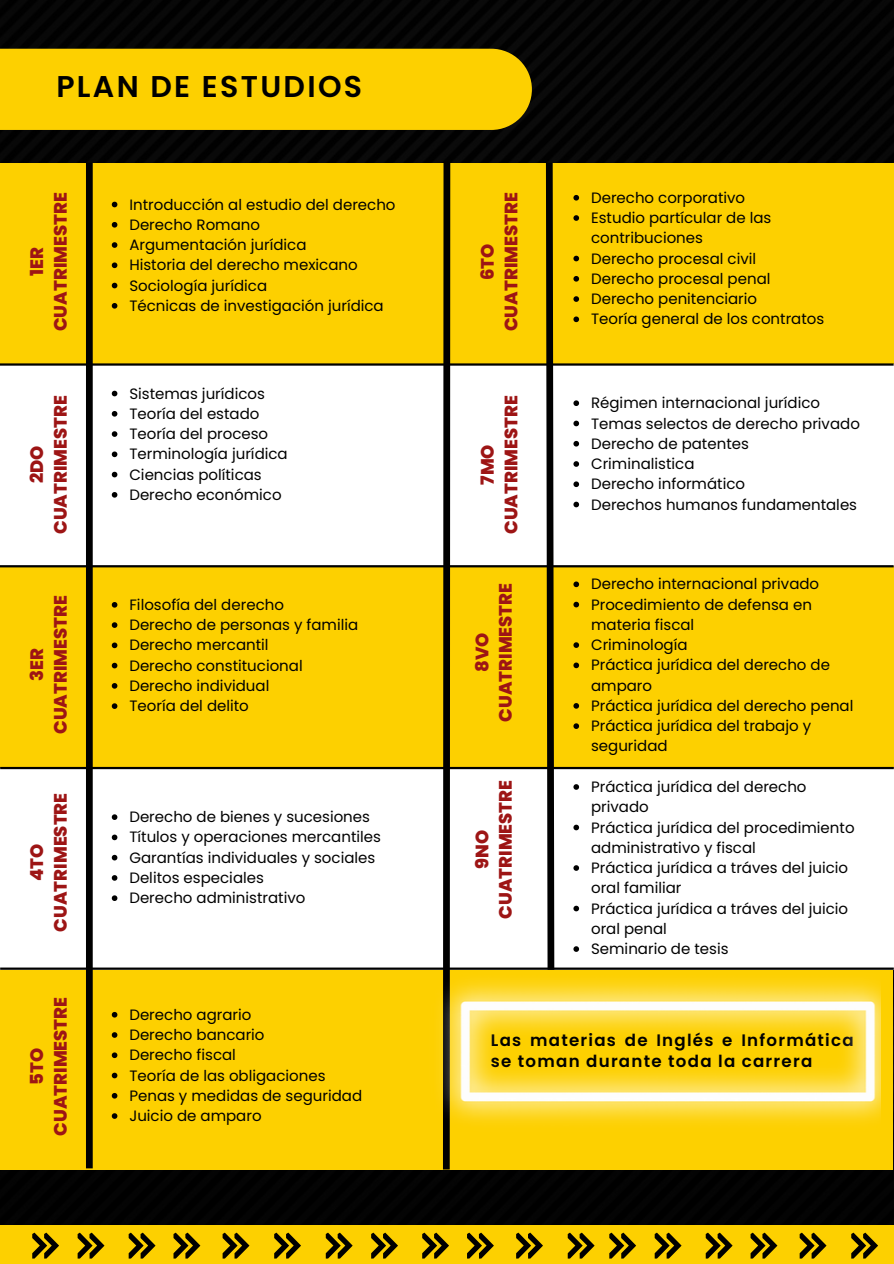
<style>
.page{position:relative;width:894px;height:1264px;background:#fff}
.page>*{position:absolute;margin:0;border:0;box-sizing:border-box;transform-origin:0 0}
.t1{font:600 30px "Poppins";letter-spacing:.075em;color:#000}
.t2{font:800 18px/23.7px "Poppins";color:#9d1515;text-align:center}
.t3{font:600 16.65px/20.2px "Poppins";letter-spacing:.075em;color:#000}
.t4{font:15px/20.2px "Poppins";color:#000}
</style>
<div class="page">
<div style="left:0;top:0;width:893px;height:1263px;background:#000"></div>
<div style="left:0;top:49px;width:531px;height:81px;background:#fdd000"></div>
<div style="left:0;top:1225px;width:893px;height:38px;background:#fdd000"></div>
<svg style="left:32px;top:1232px;width:27px;height:26px"></svg>
<svg style="left:326px;top:1232px;width:26px;height:26px"></svg>
<svg style="left:609px;top:1232px;width:27px;height:26px"></svg>
<svg style="left:78px;top:1232px;width:26px;height:26px"></svg>
<svg style="left:371px;top:1232px;width:27px;height:26px"></svg>
<svg style="left:654px;top:1232px;width:27px;height:26px"></svg>
<svg style="left:129px;top:1232px;width:26px;height:26px"></svg>
<svg style="left:422px;top:1232px;width:27px;height:26px"></svg>
<svg style="left:705px;top:1232px;width:27px;height:26px"></svg>
<svg style="left:173px;top:1232px;width:27px;height:26px"></svg>
<svg style="left:467px;top:1232px;width:26px;height:26px"></svg>
<svg style="left:750px;top:1232px;width:27px;height:26px"></svg>
<svg style="left:222px;top:1232px;width:27px;height:26px"></svg>
<svg style="left:516px;top:1232px;width:27px;height:26px"></svg>
<svg style="left:799px;top:1232px;width:27px;height:26px"></svg>
<svg style="left:274px;top:1232px;width:27px;height:26px"></svg>
<svg style="left:567px;top:1232px;width:27px;height:26px"></svg>
<svg style="left:851px;top:1232px;width:26px;height:26px"></svg>
<div style="left:0;top:163px;width:893px;height:201px;background:#fdd000"></div>
<div style="left:0;top:364px;width:893px;height:202px;background:#fff"></div>
<div style="left:0;top:566px;width:893px;height:202px;background:#fdd000"></div>
<div style="left:0;top:768px;width:893px;height:201px;background:#fff"></div>
<div style="left:0;top:969px;width:892px;height:200px;background:#fdd000"></div>
<svg style="left:112px;top:202px;width:5px;height:5px"></svg>
<svg style="left:112px;top:222px;width:5px;height:5px"></svg>
<svg style="left:112px;top:242px;width:5px;height:6px"></svg>
<svg style="left:112px;top:262px;width:5px;height:6px"></svg>
<svg style="left:112px;top:283px;width:5px;height:5px"></svg>
<svg style="left:112px;top:303px;width:5px;height:5px"></svg>
<svg style="left:573px;top:195px;width:6px;height:5px"></svg>
<svg style="left:573px;top:215px;width:6px;height:6px"></svg>
<svg style="left:573px;top:256px;width:6px;height:5px"></svg>
<svg style="left:573px;top:276px;width:6px;height:5px"></svg>
<svg style="left:573px;top:296px;width:6px;height:6px"></svg>
<svg style="left:573px;top:316px;width:6px;height:6px"></svg>
<svg style="left:573px;top:400px;width:6px;height:6px"></svg>
<svg style="left:573px;top:420px;width:6px;height:6px"></svg>
<svg style="left:573px;top:441px;width:6px;height:5px"></svg>
<svg style="left:573px;top:461px;width:6px;height:6px"></svg>
<svg style="left:573px;top:481px;width:6px;height:6px"></svg>
<svg style="left:573px;top:501px;width:6px;height:6px"></svg>
<svg style="left:573px;top:581px;width:6px;height:6px"></svg>
<svg style="left:573px;top:601px;width:6px;height:6px"></svg>
<svg style="left:573px;top:642px;width:6px;height:6px"></svg>
<svg style="left:573px;top:662px;width:6px;height:6px"></svg>
<svg style="left:573px;top:703px;width:6px;height:5px"></svg>
<svg style="left:573px;top:723px;width:6px;height:6px"></svg>
<svg style="left:573px;top:784px;width:6px;height:5px"></svg>
<svg style="left:573px;top:824px;width:6px;height:6px"></svg>
<svg style="left:573px;top:865px;width:6px;height:5px"></svg>
<svg style="left:573px;top:905px;width:6px;height:6px"></svg>
<svg style="left:573px;top:946px;width:6px;height:5px"></svg>
<svg style="left:112px;top:391px;width:5px;height:5px"></svg>
<svg style="left:112px;top:411px;width:5px;height:5px"></svg>
<svg style="left:112px;top:431px;width:5px;height:6px"></svg>
<svg style="left:112px;top:451px;width:5px;height:6px"></svg>
<svg style="left:112px;top:472px;width:5px;height:5px"></svg>
<svg style="left:112px;top:492px;width:5px;height:5px"></svg>
<svg style="left:112px;top:602px;width:5px;height:5px"></svg>
<svg style="left:112px;top:622px;width:5px;height:6px"></svg>
<svg style="left:112px;top:642px;width:5px;height:6px"></svg>
<svg style="left:112px;top:662px;width:5px;height:6px"></svg>
<svg style="left:112px;top:683px;width:5px;height:5px"></svg>
<svg style="left:112px;top:703px;width:5px;height:6px"></svg>
<svg style="left:112px;top:814px;width:5px;height:6px"></svg>
<svg style="left:112px;top:834px;width:5px;height:6px"></svg>
<svg style="left:112px;top:854px;width:5px;height:6px"></svg>
<svg style="left:112px;top:875px;width:5px;height:5px"></svg>
<svg style="left:112px;top:895px;width:5px;height:6px"></svg>
<svg style="left:112px;top:1011px;width:5px;height:6px"></svg>
<svg style="left:112px;top:1032px;width:5px;height:5px"></svg>
<svg style="left:112px;top:1052px;width:5px;height:6px"></svg>
<svg style="left:112px;top:1072px;width:5px;height:6px"></svg>
<svg style="left:112px;top:1093px;width:5px;height:5px"></svg>
<svg style="left:112px;top:1113px;width:5px;height:5px"></svg>
<div style="left:86px;top:163px;width:7px;height:1005px;background:#000"></div>
<svg style="left:439px;top:156px;width:14px;height:1014px"></svg>
<svg style="left:542px;top:156px;width:15px;height:811px"></svg>
<hr style="left:0;top:363px;width:893px;height:2px;background:#000">
<hr style="left:0;top:565px;width:893px;height:2px;background:#000">
<hr style="left:0;top:767px;width:893px;height:2px;background:#000">
<hr style="left:0;top:967px;width:893px;height:2px;background:#000">
<img style="left:427px;top:969px;width:453px;height:163px">
<h1 class="t1" style="left:56px;top:66px;width:307px">PLAN DE ESTUDIOS</h1>
<p class="t2" style="left:25px;top:331px;width:140px;rotate:-90deg">1ER<br>CUATRIMESTRE</p>
<p class="t2" style="left:25px;top:534px;width:140px;rotate:-90deg">2DO<br>CUATRIMESTRE</p>
<p class="t2" style="left:25px;top:734px;width:140px;rotate:-90deg">3ER<br>CUATRIMESTRE</p>
<p class="t2" style="left:25px;top:931px;width:140px;rotate:-90deg">4TO<br>CUATRIMESTRE</p>
<p class="t2" style="left:25px;top:1135px;width:140px;rotate:-90deg">5TO<br>CUATRIMESTRE</p>
<p class="t4" style="left:129px;top:194px;width:267px">Introducción al estudio del derecho</p>
<p class="t4" style="left:129px;top:214px;width:132px">Derecho Romano</p>
<p class="t4" style="left:129px;top:235px;width:179px">Argumentación jurídica</p>
<p class="t4" style="left:129px;top:255px;width:230px">Historia del derecho mexicano</p>
<h2 class="t4" style="left:129px;top:275px;width:139px">Sociología jurídica</h2>
<p class="t4" style="left:129px;top:295px;width:256px">Técnicas de investigación jurídica</p>
<p class="t4" style="left:129px;top:383px;width:137px">Sistemas jurídicos</p>
<p class="t4" style="left:129px;top:403px;width:132px">Teoría del estado</p>
<p class="t4" style="left:129px;top:424px;width:140px">Teoría del proceso</p>
<h2 class="t4" style="left:129px;top:444px;width:160px">Terminología jurídica</h2>
<p class="t4" style="left:129px;top:464px;width:134px">Ciencias políticas</p>
<p class="t4" style="left:129px;top:484px;width:154px">Derecho económico</p>
<p class="t4" style="left:129px;top:594px;width:156px">Filosofía del derecho</p>
<p class="t4" style="left:129px;top:614px;width:230px">Derecho de personas y familia</p>
<p class="t4" style="left:129px;top:635px;width:141px">Derecho mercantil</p>
<h2 class="t4" style="left:129px;top:655px;width:175px">Derecho constitucional</h2>
<p class="t4" style="left:129px;top:675px;width:141px">Derecho individual</p>
<p class="t4" style="left:129px;top:695px;width:121px">Teoría del delito</p>
<p class="t4" style="left:129px;top:806px;width:242px">Derecho de bienes y sucesiones</p>
<p class="t4" style="left:129px;top:827px;width:253px">Títulos y operaciones mercantiles</p>
<p class="t4" style="left:129px;top:847px;width:247px">Garantías individuales y sociales</p>
<h2 class="t4" style="left:129px;top:867px;width:136px">Delitos especiales</h2>
<p class="t4" style="left:129px;top:887px;width:177px">Derecho administrativo</p>
<p class="t4" style="left:129px;top:1004px;width:123px">Derecho agrario</p>
<h3 class="t4" style="left:129px;top:1024px;width:137px">Derecho bancario</h3>
<p class="t4" style="left:129px;top:1044px;width:108px">Derecho fiscal</p>
<p class="t4" style="left:129px;top:1065px;width:198px">Teoría de las obligaciones</p>
<p class="t4" style="left:129px;top:1085px;width:234px">Penas y medidas de seguridad</p>
<p class="t4" style="left:129px;top:1105px;width:134px">Juicio de amparo</p>
<p class="t2" style="left:475px;top:331px;width:140px;rotate:-90deg">6TO<br>CUATRIMESTRE</p>
<h2 class="t2" style="left:475px;top:534px;width:140px;rotate:-90deg">7MO<br>CUATRIMESTRE</h2>
<p class="t2" style="left:470px;top:721px;width:140px;rotate:-90deg">8VO<br>CUATRIMESTRE</p>
<p class="t2" style="left:470px;top:918px;width:140px;rotate:-90deg">9NO<br>CUATRIMESTRE</p>
<p class="t4" style="left:591px;top:187px;width:155px">Derecho corporativo</p>
<p class="t4" style="left:591px;top:208px;width:182px">Estudio partícular de las contribuciones</p>
<p class="t4" style="left:591px;top:248px;width:167px">Derecho procesal civil</p>
<p class="t4" style="left:591px;top:268px;width:181px">Derecho procesal penal</p>
<p class="t4" style="left:591px;top:289px;width:167px">Derecho penitenciario</p>
<h2 class="t4" style="left:591px;top:309px;width:235px">Teoría general de los contratos</h2>
<p class="t4" style="left:591px;top:393px;width:230px">Régimen internacional jurídico</p>
<p class="t4" style="left:591px;top:413px;width:270px">Temas selectos de derecho privado</p>
<p class="t4" style="left:591px;top:433px;width:159px">Derecho de patentes</p>
<p class="t4" style="left:591px;top:453px;width:105px">Criminalistica</p>
<p class="t4" style="left:591px;top:474px;width:155px">Derecho informático</p>
<p class="t4" style="left:591px;top:494px;width:267px">Derechos humanos fundamentales</p>
<h2 class="t4" style="left:591px;top:574px;width:229px">Derecho internacional privado</h2>
<p class="t4" style="left:591px;top:594px;width:222px">Procedimiento de defensa en materia fiscal</p>
<p class="t4" style="left:591px;top:634px;width:98px">Criminología</p>
<p class="t4" style="left:591px;top:655px;width:240px">Práctica jurídica del derecho de amparo</p>
<p class="t4" style="left:591px;top:695px;width:264px">Práctica jurídica del derecho penal</p>
<p class="t4" style="left:591px;top:715px;width:221px">Práctica jurídica del trabajo y seguridad</p>
<p class="t4" style="left:591px;top:776px;width:217px">Práctica jurídica del derecho privado</p>
<h2 class="t4" style="left:591px;top:817px;width:265px">Práctica jurídica del procedimiento administrativo y fiscal</h2>
<p class="t4" style="left:591px;top:857px;width:258px">Práctica jurídica a tráves del juicio oral familiar</p>
<p class="t4" style="left:591px;top:898px;width:258px">Práctica jurídica a tráves del juicio oral penal</p>
<p class="t4" style="left:591px;top:938px;width:139px">Seminario de tesis</p>
<h2 class="t3" style="left:490px;top:1030px;width:364px">Las materias de Inglés e Informática se toman durante toda la carrera</h2>
</div>
